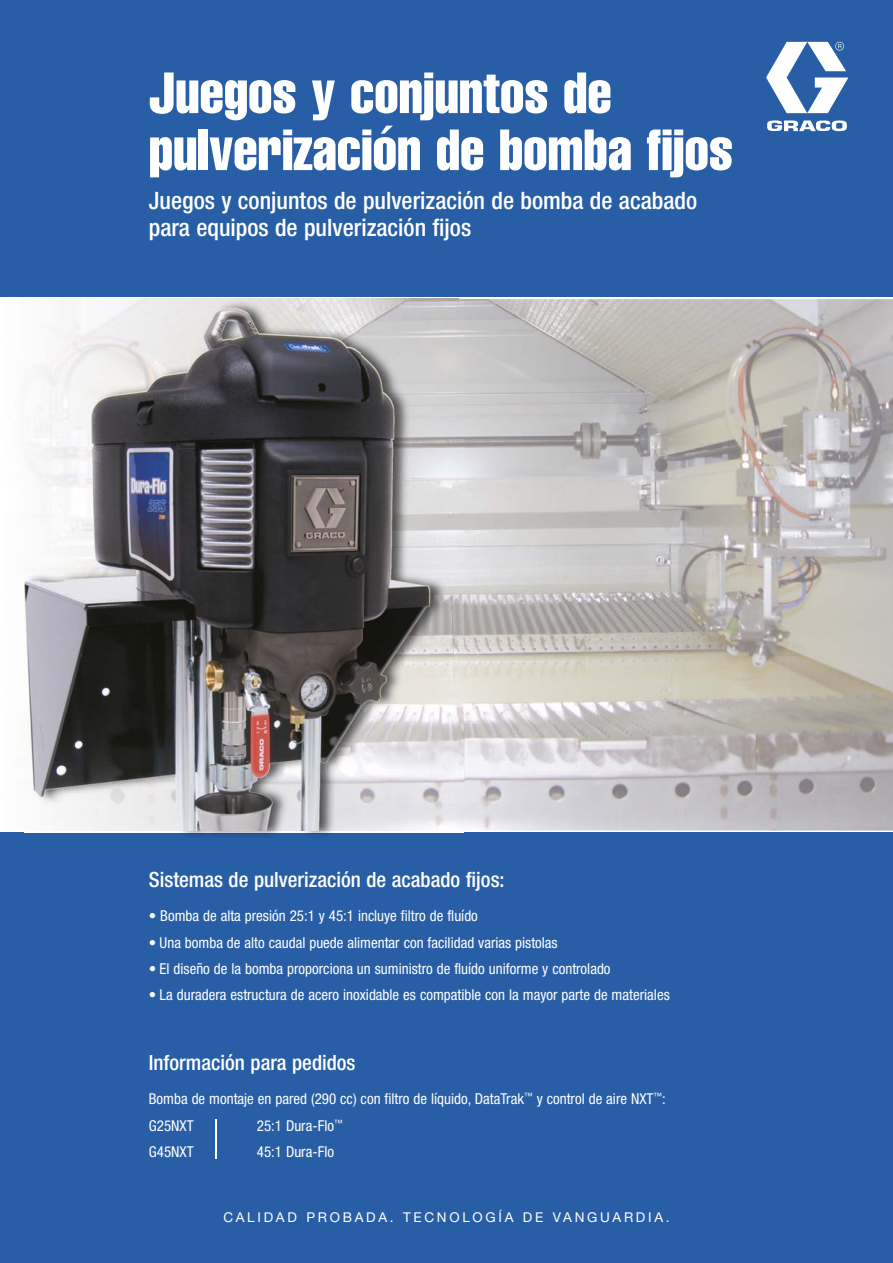
<style>
.page{position:relative;width:893px;height:1263px;background:#285ea6}
.page>*{position:absolute;margin:0;border:0;box-sizing:border-box;transform-origin:0 0}
.t1{font:57px/57px "Helvetica LT Std Comp";color:#fff}
.t2{font:500 condensed 24px/27px "Helvetica Neue LT Std";color:#fff}
.t3{font:500 condensed 21px "Helvetica Neue LT Std";color:#fff}
.t4{font:condensed 15px/26.4px "Helvetica Neue LT Std";color:#fff}
.t5{font:13.5px "Helvetica Neue LT Std";letter-spacing:.2em;color:#fff}
</style>
<div class="page">
<svg style="left:766px;top:42px;width:82px;height:89px"></svg>
<hr style="left:0;top:298px;width:893px;height:1px;background:#fff">
<hr style="left:0;top:830px;width:893px;height:2px;background:#fff">
<img style="left:463px;top:300px;width:430px;height:530px">
<img style="left:458px;top:299px;width:435px;height:1px">
<img style="left:24px;top:300px;width:439px;height:536px">
<img style="left:0;top:299px;width:458px;height:53px">
<div style="left:0;top:352px;width:26px;height:478px;background:#fdfdfd"></div>
<hr style="left:215px;top:1119px;width:2px;height:40px;background:#fff">
<h1 class="t1" style="left:149px;top:71px;width:586px">Juegos y conjuntos de pulverización de bomba fijos</h1>
<h2 class="t2" style="left:149px;top:189px;width:550px">Juegos y conjuntos de pulverización de bomba de acabado para equipos de pulverización fijos</h2>
<h3 class="t3" style="left:149px;top:872px;width:357px">Sistemas de pulverización de acabado fijos:</h3>
<p class="t4" style="left:149px;top:904px;width:331px">• Bomba de alta presión 25:1 y 45:1 incluye filtro de fluído</p>
<p class="t4" style="left:149px;top:931px;width:410px">• Una bomba de alto caudal puede alimentar con facilidad varias pistolas</p>
<p class="t4" style="left:149px;top:957px;width:463px">• El diseño de la bomba proporciona un suministro de fluído uniforme y controlado</p>
<p class="t4" style="left:149px;top:984px;width:522px">• La duradera estructura de acero inoxidable es compatible con la mayor parte de materiales</p>
<h3 class="t3" style="left:149px;top:1055px;width:208px">Información para pedidos</h3>
<p class="t4" style="left:149px;top:1087px;width:518px">Bomba de montaje en pared (290 cc) con filtro de líquido, DataTrak<sup>™</sup> y control de aire NXT<sup>™</sup>:<br>G25NXT</p>
<p class="t4" style="left:257px;top:1114px;width:87px">25:1 Dura-Flo<sup>™</sup></p>
<p class="t4" style="left:149px;top:1140px;width:46px">G45NXT</p>
<p class="t4" style="left:257px;top:1140px;width:79px">45:1 Dura-Flo</p>
<p class="t5" style="left:223px;top:1212px;width:448px">CALIDAD PROBADA. TECNOLOGÍA DE VANGUARDIA.</p>
</div>
